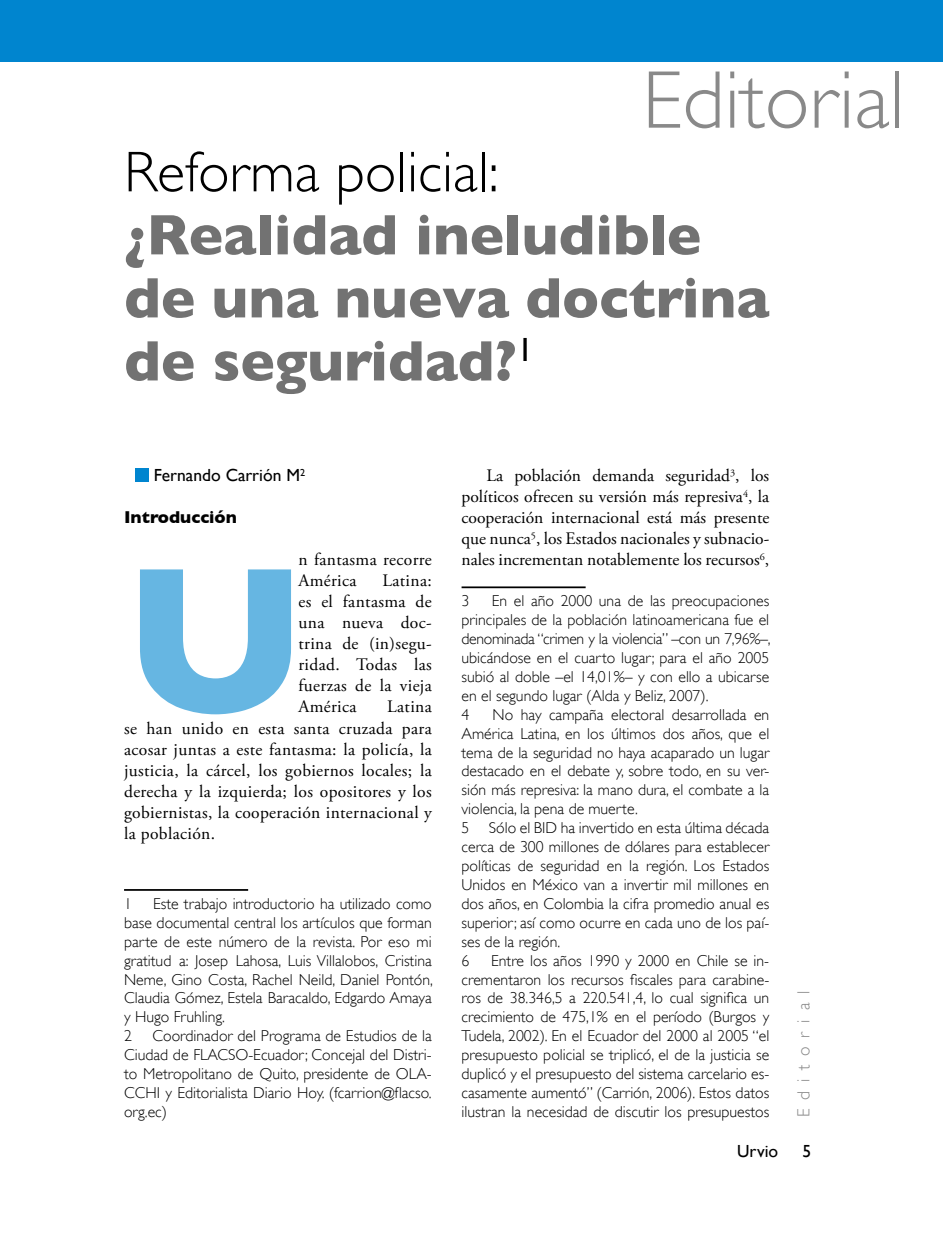
<style>
.page{position:relative;width:943px;height:1241px;background:#fff}
.page>*{position:absolute;margin:0;border:0;box-sizing:border-box;transform-origin:0 0}
.t1{font:700 211.22px "Gill Sans";color:#66b6e2}
.t2{font:300 82.25px "Gill Sans";color:#898989}
.t3{font:700 57.75px/63px "Gill Sans";color:#727272}
.t4{font:300 57.75px "Gill Sans";color:#000}
.t5{font:17.5px/21px "Adobe Garamond Pro";letter-spacing:.02em;color:#000;text-align:justify}
.t6{font:17.5px "Gill Sans";color:#000}
.t7{font:700 17.5px "Gill Sans";color:#000}
.t8{font:300 17.5px "Gill Sans";letter-spacing:.5em;color:#898989}
.t9{font:300 15.75px/18.9px "Gill Sans";color:#000}
</style>
<div class="page">
<hr style="left:124px;top:888px;width:124px;height:2px;background:#000">
<hr style="left:461px;top:586px;width:124px;height:2px;background:#000">
<div style="left:135px;top:468px;width:13px;height:13px;background:#0085cf"></div>
<div style="left:0;top:0;width:943px;height:61px;background:#0085cf"></div>
<h2 class="t2" style="left:642px;top:53px;width:264px">Editorial</h2>
<h3 class="t4" style="left:124px;top:139px;width:376px">Reforma policial:</h3>
<h3 class="t3" style="left:124px;top:203px;width:646px">¿Realidad ineludible de una nueva doctrina de seguridad?<sup>1</sup></h3>
<p class="t6" style="left:154px;top:465px;width:153px">Fernando Carrión M<sup>2</sup></p>
<p class="t7" style="left:124px;top:507px;width:114px">Introducción</p>
<p class="t5" style="left:298px;top:550px;width:135px">n fantasma recorre<br>América</p>
<h1 class="t1" style="left:124px;top:517px;width:184px">U</h1>
<p class="t5" style="left:298px;top:571px;width:135px;text-indent:84px">Latina: es el fantasma de una nueva doc&shy;trina de (in)segu&shy;ridad. Todas las fuerzas de la vieja América</p>
<p class="t5" style="left:124px;top:697px;width:309px;text-indent:263px">Latina se han unido en esta santa cruzada para acosar juntas a este fantasma: la policía, la justicia, la cárcel, los gobiernos locales; la derecha y la izquierda; los opositores y los gobiernistas, la cooperación internacional y la población.</p>
<p class="t9" style="left:124px;top:894px;width:310px;text-indent:29px">Este trabajo introductorio ha utilizado como base documental central los artículos que forman parte de este número de la revista. Por eso mi gratitud a: Josep Lahosa, Luis Villalobos, Cristina Neme, Gino Costa, Rachel Neild, Daniel Pontón, Claudia Gómez, Estela Baracaldo, Edgardo Amaya y Hugo Fruhling.<br>2</p>
<p class="t9" style="left:124px;top:894px;width:9px">1</p>
<p class="t9" style="left:124px;top:1026px;width:309px;text-align:justify;text-indent:28px">Coordinador del Programa de Estudios de la Ciudad de FLACSO-Ecuador; Concejal del Distri&shy;to Metropolitano de Quito, presidente de OLA-CCHI y Editorialista Diario Hoy. (fcarrion@flacso. org.ec)</p>
<p class="t5" style="left:461px;top:466px;width:309px;text-indent:25px">La población demanda seguridad<sup>3</sup>, los políticos ofrecen su versión más represiva<sup>4</sup>, la cooperación internacional está más presente que nunca<sup>5</sup>, los Estados nacionales y subnacio&shy;nales incrementan notablemente los recursos<sup>6</sup>,</p>
<p class="t9" style="left:461px;top:591px;width:9px">3</p>
<p class="t9" style="left:461px;top:591px;width:310px;text-indent:30px">En el año 2000 una de las preocupaciones principales de la población latinoamericana fue el denominada “crimen y la violencia” –con un 7,96%–, ubicándose en el cuarto lugar; para el año 2005 subió al doble –el 14,01%– y con ello a ubicarse en el segundo lugar (Alda y Beliz, 2007).<br>4</p>
<p class="t9" style="left:461px;top:705px;width:309px;text-indent:31px">No hay campaña electoral desarrollada en América Latina, en los últimos dos años, que el tema de la seguridad no haya acaparado un lugar destacado en el debate y, sobre todo, en su ver&shy;sión más represiva: la mano dura, el combate a la violencia, la pena de muerte.<br>5 Sólo el BID ha invertido en esta última década cerca de 300 millones de dólares para establecer políticas de seguridad en la región. Los Estados Unidos en México van a invertir mil millones en dos años, en Colombia la cifra promedio anual es superior; así como ocurre en cada uno de los paí&shy;ses de la región.<br>6</p>
<p class="t9" style="left:461px;top:950px;width:309px;text-align:justify;text-indent:30px">Entre los años 1990 y 2000 en Chile se in&shy;crementaron los recursos fiscales para carabine&shy;ros de 38.346,5 a 220.541,4, lo cual significa un crecimiento de 475,1% en el período (Burgos y Tudela, 2002). En el Ecuador del 2000 al 2005 “el presupuesto policial se triplicó, el de la justicia se duplicó y el presupuesto del sistema carcelario es&shy;casamente aumentó” (Carrión, 2006). Estos datos ilustran la necesidad de discutir los presupuestos</p>
<p class="t8" style="left:793px;top:1116px;width:127px;rotate:-90deg">Editorial</p>
<p class="t6" style="left:737px;top:1140px;width:43px">Urvio</p>
<p class="t6" style="left:802px;top:1140px;width:10px">5</p>
</div>
